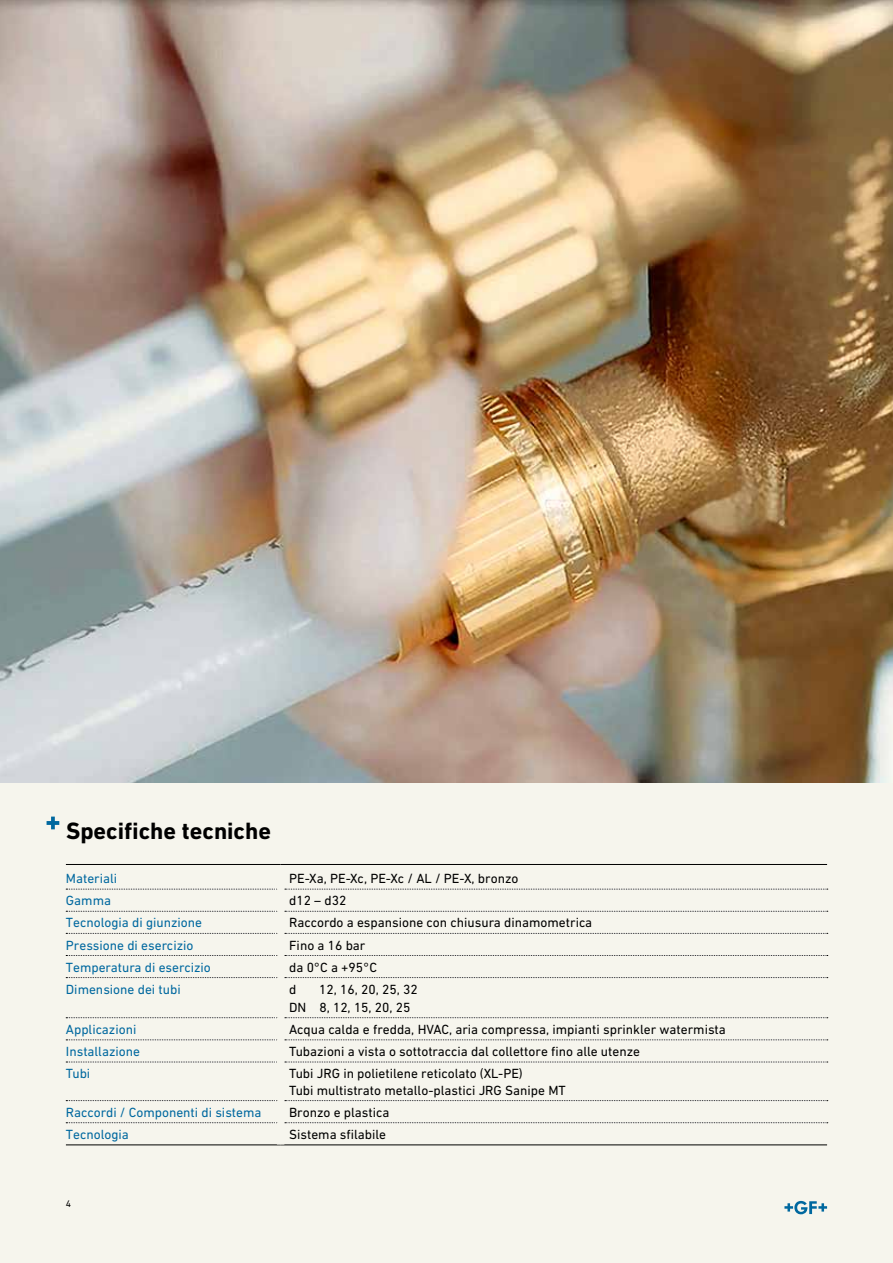
<style>
.page{position:relative;width:893px;height:1263px;background:#fff}
.page>*{position:absolute;margin:0;border:0;box-sizing:border-box;transform-origin:0 0}
.t1{font:700 24px "DIN Next W1 G";color:#000}
.t2{font:13.5px/18px "DIN Next W1 G";color:#000}
.t3{font:13.5px "DIN Next W1 G";color:#00689f}
.t4{font:9.75px "DIN Next W1 G";color:#000}
</style>
<div class="page">
<div style="left:0;top:774px;width:893px;height:489px;background:#f6f5ed"></div>
<img style="left:627px;top:782px;width:259px;height:433px">
<img style="left:0;top:0;width:893px;height:782px">
<svg style="left:784px;top:1201px;width:43px;height:13px"></svg>
<hr style="left:66px;top:1144px;width:215px;height:1px;background:#000">
<hr style="left:281px;top:1144px;width:546px;height:1px;background:#000">
<svg style="left:66px;top:889px;width:211px;height:1px"></svg>
<svg style="left:285px;top:889px;width:543px;height:1px"></svg>
<svg style="left:66px;top:911px;width:211px;height:1px"></svg>
<svg style="left:285px;top:911px;width:543px;height:1px"></svg>
<svg style="left:66px;top:933px;width:211px;height:1px"></svg>
<svg style="left:285px;top:933px;width:543px;height:1px"></svg>
<svg style="left:66px;top:955px;width:211px;height:1px"></svg>
<svg style="left:285px;top:955px;width:543px;height:1px"></svg>
<svg style="left:66px;top:977px;width:211px;height:1px"></svg>
<svg style="left:285px;top:977px;width:543px;height:1px"></svg>
<svg style="left:66px;top:1017px;width:211px;height:1px"></svg>
<svg style="left:285px;top:1017px;width:543px;height:1px"></svg>
<svg style="left:66px;top:1039px;width:211px;height:1px"></svg>
<svg style="left:285px;top:1039px;width:543px;height:1px"></svg>
<svg style="left:66px;top:1062px;width:211px;height:1px"></svg>
<svg style="left:285px;top:1062px;width:543px;height:1px"></svg>
<svg style="left:66px;top:1122px;width:211px;height:1px"></svg>
<svg style="left:285px;top:1122px;width:543px;height:1px"></svg>
<svg style="left:66px;top:1100px;width:211px;height:1px"></svg>
<svg style="left:285px;top:1100px;width:543px;height:1px"></svg>
<hr style="left:66px;top:864px;width:215px;height:1px;background:#000">
<hr style="left:281px;top:864px;width:546px;height:1px;background:#000">
<svg style="left:47px;top:816px;width:12px;height:13px"></svg>
<h1 class="t1" style="left:66px;top:816px;width:206px">Specifiche tecniche</h1>
<p class="t3" style="left:66px;top:871px;width:53px">Materiali</p>
<p class="t2" style="left:289px;top:869px;width:231px">PE-Xa, PE-Xc, PE-Xc / AL / PE-X, bronzo</p>
<p class="t3" style="left:66px;top:893px;width:47px">Gamma</p>
<p class="t2" style="left:289px;top:891px;width:59px">d12 – d32</p>
<p class="t3" style="left:66px;top:915px;width:138px">Tecnologia di giunzione</p>
<p class="t2" style="left:289px;top:914px;width:305px">Raccordo a espansione con chiusura dinamometrica</p>
<p class="t3" style="left:66px;top:937px;width:129px">Pressione di esercizio</p>
<p class="t2" style="left:289px;top:936px;width:78px">Fino a 16 bar</p>
<p class="t3" style="left:66px;top:959px;width:147px">Temperatura di esercizio</p>
<p class="t2" style="left:289px;top:958px;width:89px">da 0°C a +95°C</p>
<p class="t3" style="left:66px;top:981px;width:116px">Dimensione dei tubi</p>
<p class="t2" style="left:289px;top:980px;width:9px">d</p>
<p class="t2" style="left:289px;top:980px;width:130px;text-indent:30px">12, 16, 20, 25, 32<br>DN 8, 12, 15, 20, 25</p>
<p class="t3" style="left:66px;top:1021px;width:72px">Applicazioni</p>
<p class="t2" style="left:289px;top:1020px;width:438px">Acqua calda e fredda, HVAC, aria compressa, impianti sprinkler watermista</p>
<p class="t3" style="left:66px;top:1044px;width:76px">Installazione</p>
<p class="t2" style="left:289px;top:1042px;width:352px">Tubazioni a vista o sottotraccia dal collettore fino alle utenze</p>
<p class="t3" style="left:66px;top:1066px;width:26px">Tubi</p>
<p class="t2" style="left:289px;top:1065px;width:278px;line-height:16.5px">Tubi JRG in polietilene reticolato (XL-PE)<br>Tubi multistrato metallo-plastici JRG Sanipe MT</p>
<p class="t3" style="left:66px;top:1104px;width:197px">Raccordi / Componenti di sistema</p>
<p class="t2" style="left:289px;top:1103px;width:102px">Bronzo e plastica</p>
<p class="t3" style="left:66px;top:1126px;width:65px">Tecnologia</p>
<p class="t2" style="left:289px;top:1125px;width:99px">Sistema sfilabile</p>
<p class="t4" style="left:66px;top:1197px;width:7px">4</p>
</div>
